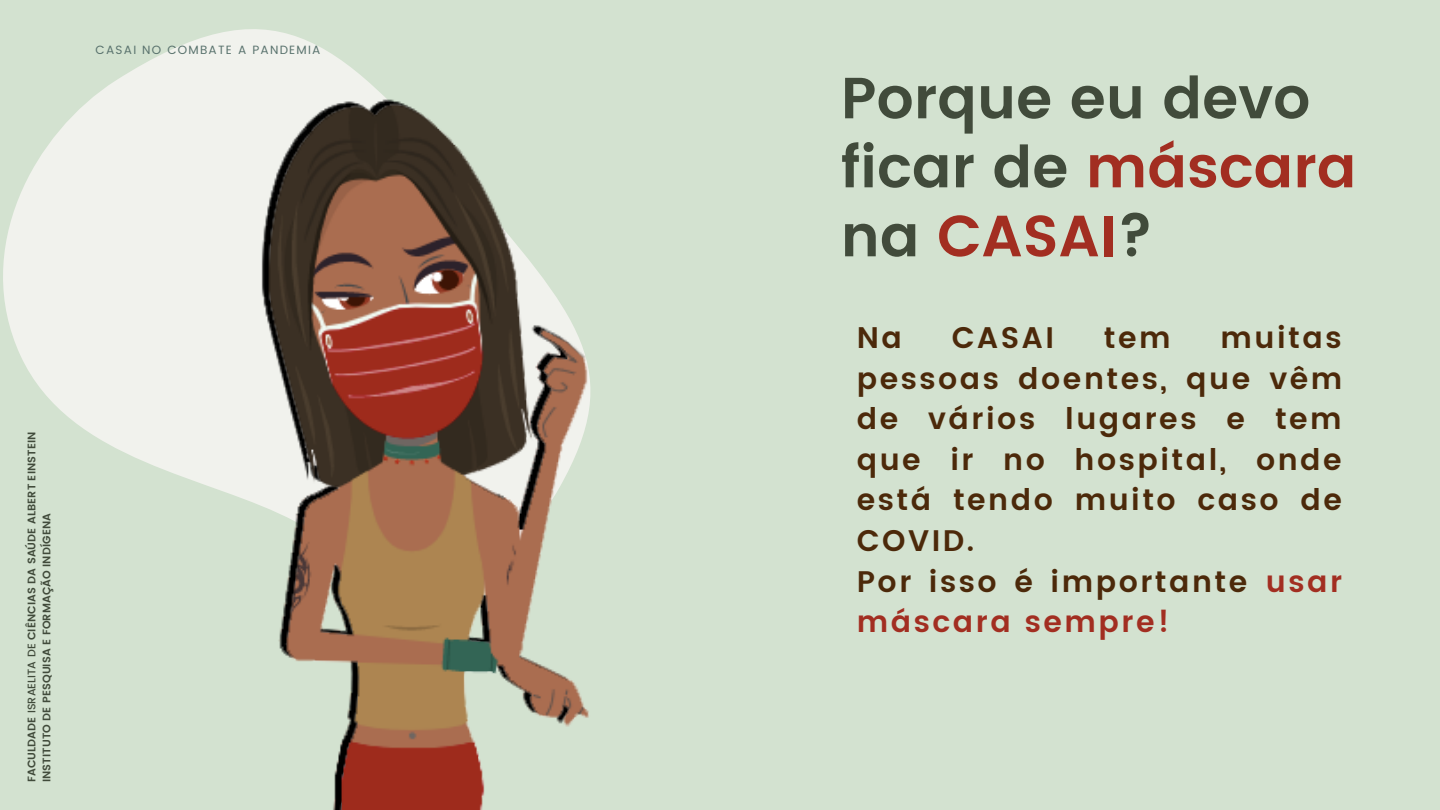
<style>
.page{position:relative;width:1440px;height:810px;background:#d3e2d0}
.page>*{position:absolute;margin:0;border:0;box-sizing:border-box;transform-origin:0 0}
.t1{font:600 58px/69px "Poppins";color:#414b3b}
.t2{font:600 29.8px/40.6px "Poppins";letter-spacing:.085em;color:#4c290a;text-align:justify}
.t3{font:12px "Poppins";letter-spacing:.105em;color:#59726d}
.t4{font:600 11px "Poppins";letter-spacing:.01em;color:#414b3b}
.s1{font-weight:500}
.s2{color:#a22e21}
</style>
<div class="page">
<img style="left:3px;top:47px;width:588px;height:763px">
<p class="t3" style="left:95px;top:43px;width:227px">CASAI NO COMBATE A PANDEMIA</p>
<p class="t4" style="left:25px;top:782px;width:352px;rotate:-90deg">FACULDADE <span class="s1">ISRAELITA DE</span> CIÊNCIAS DA SAÚDE ALBERT EINSTEIN</p>
<p class="t4" style="left:40px;top:782px;width:271px;rotate:-90deg">INSTITUTO DE PESQUISA E FORMAÇÃO INDÍGENA</p>
<p class="t1" style="left:841px;top:64px;width:517px">Porque eu devo ficar de <span class="s2">máscara </span>na <span class="s2">CASAI</span>?</p>
<p class="t2" style="left:857px;top:318px;width:487px;text-indent:364px">muitas pessoas doentes, que vêm de vários lugares e tem que ir no hospital, onde está tendo muito caso de COVID.</p>
<p class="t2" style="left:857px;top:561px;width:487px">Por isso é importante <span class="s2">usar máscara sempre!</span></p>
<p class="t2" style="left:857px;top:318px;width:47px">Na</p>
<p class="t2" style="left:952px;top:318px;width:104px">CASAI</p>
<p class="t2" style="left:1104px;top:318px;width:68px">tem</p>
</div>
